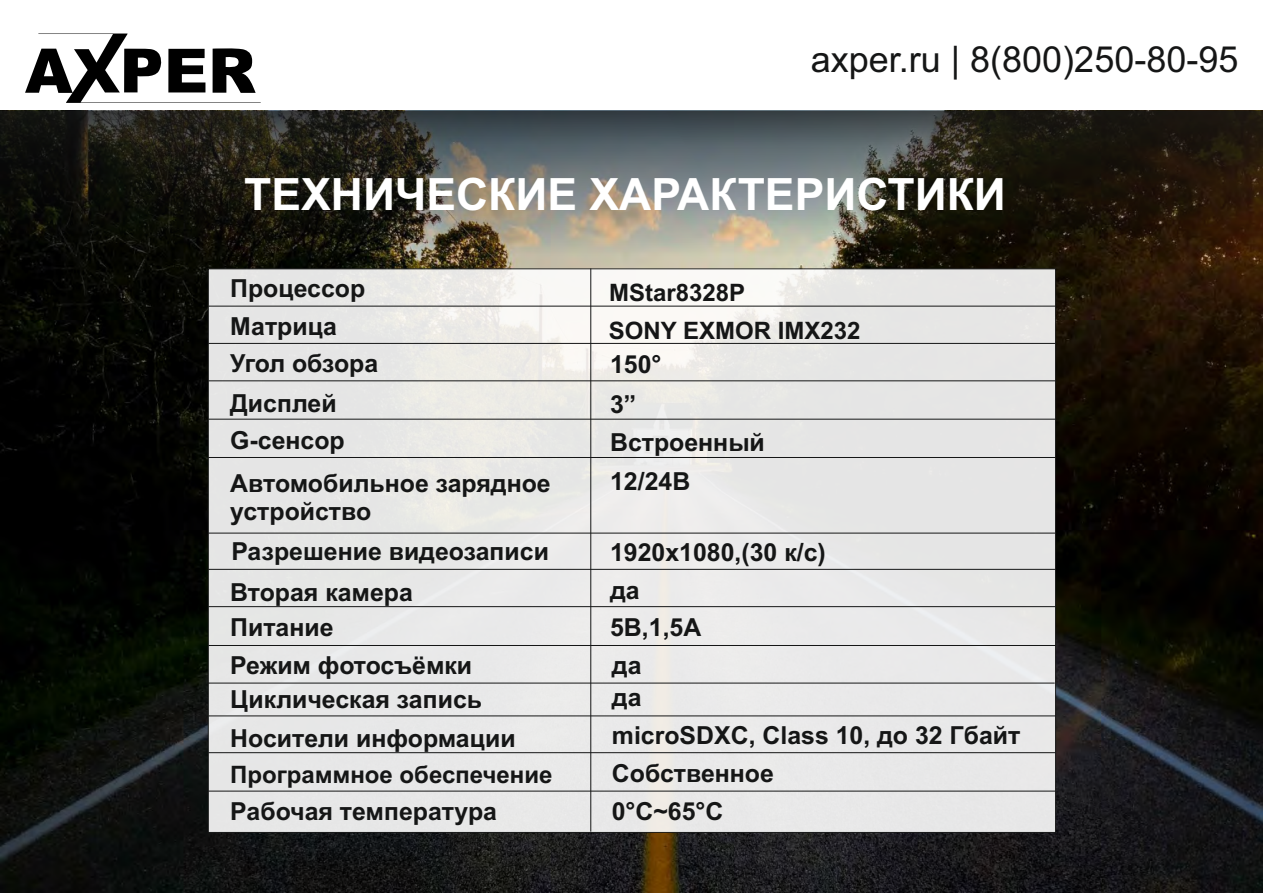
<style>
.page{position:relative;width:1263px;height:893px;background:#fff}
.page>*{position:absolute;margin:0;border:0;box-sizing:border-box;transform-origin:0 0}
.t1{font:700 44.55px "Arial";color:#fff}
.t2{font:36px "Arial";color:#151616}
.t3{font:700 24.9px/37.8px "Arial";color:#151616}
.t4{font:700 24px/37.7px "Arial";color:#151616}
</style>
<div class="page">
<img style="left:0;top:274px;width:1263px;height:618px">
<img style="left:0;top:110px;width:1263px;height:164px">
<svg style="left:208px;top:268px;width:848px;height:565px;background:#e6e6e5"></svg>
<hr style="left:590px;top:268px;width:1px;height:564px;background:#151616">
<hr style="left:208px;top:306px;width:847px;height:1px;background:#151616">
<hr style="left:208px;top:343px;width:847px;height:1px;background:#151616">
<hr style="left:208px;top:380px;width:847px;height:1px;background:#151616">
<hr style="left:208px;top:419px;width:847px;height:1px;background:#151616">
<hr style="left:208px;top:457px;width:847px;height:1px;background:#151616">
<hr style="left:208px;top:533px;width:847px;height:1px;background:#151616">
<hr style="left:208px;top:569px;width:847px;height:1px;background:#151616">
<hr style="left:208px;top:606px;width:847px;height:1px;background:#151616">
<hr style="left:208px;top:752px;width:847px;height:1px;background:#151616">
<hr style="left:208px;top:715px;width:847px;height:1px;background:#151616">
<hr style="left:208px;top:645px;width:847px;height:1px;background:#151616">
<hr style="left:208px;top:791px;width:847px;height:1px;background:#151616">
<hr style="left:207px;top:683px;width:848px;height:1px;background:#151616">
<svg style="left:25px;top:34px;width:236px;height:69px"></svg>
<h2 class="t2" style="left:811px;top:45px;width:429px">axper.ru | 8(800)250-80-95</h2>
<h1 class="t1" style="left:244px;top:177px;width:763px">ТЕХНИЧЕСКИЕ ХАРАКТЕРИСТИКИ</h1>
<p class="t3" style="left:230px;top:272px;width:137px">Процессор</p>
<p class="t3" style="left:230px;top:310px;width:149px;line-height:37.3px">Матрица<br>Угол обзора</p>
<p class="t3" style="left:230px;top:388px;width:116px;line-height:36.3px">Дисплей<br>G-сенсор</p>
<p class="t3" style="left:230px;top:472px;width:322px;line-height:27.8px">Автомобильное зарядное устройство</p>
<p class="t3" style="left:231px;top:535px;width:319px">Разрешение видеозаписи</p>
<p class="t3" style="left:230px;top:577px;width:184px;line-height:34.7px">Вторая камера<br>Питание</p>
<p class="t3" style="left:230px;top:649px;width:243px">Режим фотосъёмки</p>
<p class="t4" style="left:609px;top:276px;width:253px">MStar8328P<br>SONY EXMOR IMX232</p>
<p class="t3" style="left:610px;top:347px;width:156px;line-height:38.7px">150°<br>3”<br>Встроенный</p>
<p class="t3" style="left:610px;top:464px;width:82px">12/24В</p>
<p class="t3" style="left:610px;top:535px;width:217px">1920x1080,(30 к/с) да<br>5В,1,5А<br>да</p>
<p class="t3" style="left:230px;top:683px;width:253px">Циклическая запись</p>
<p class="t3" style="left:612px;top:681px;width:31px">да</p>
<p class="t3" style="left:230px;top:721px;width:287px">Носители информации</p>
<p class="t4" style="left:230px;top:757px;width:324px">Программное обеспечение</p>
<p class="t3" style="left:230px;top:795px;width:268px">Рабочая температура</p>
<p class="t3" style="left:612px;top:718px;width:410px">microSDXC, Class 10, до 32 Гбайт<br>Собственное<br>0°С~65°С</p>
</div>
